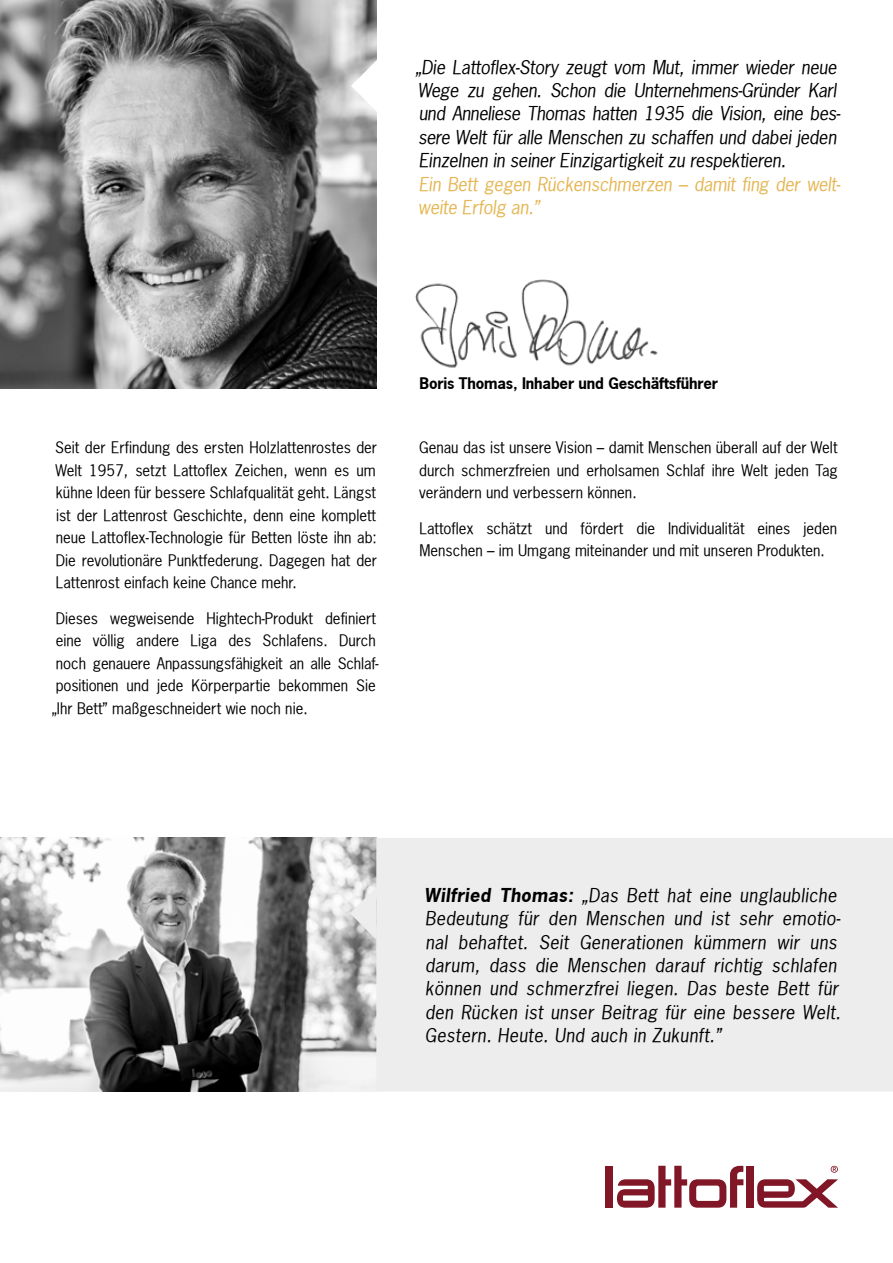
<style>
.page{position:relative;width:893px;height:1263px;background:#fff}
.page>*{position:absolute;margin:0;border:0;box-sizing:border-box;transform-origin:0 0}
.t1{font:italic 18px/23.4px "News Gothic";letter-spacing:.02em;color:#000}
.t2{font:italic 18px/23.4px "News Gothic";letter-spacing:-.01em;color:#000}
.t3{font:italic 18px/23.4px "News Gothic";letter-spacing:-.01em;color:#e5b653}
.t4{font:15px/22.5px "News Gothic";color:#000;text-align:justify}
.t5{font:700 15px "News Gothic";letter-spacing:-.01em;color:#000}
.s1{font-weight:700}
</style>
<div class="page">
<img style="left:415px;top:279px;width:243px;height:89px">
<img style="left:0;top:0;width:376px;height:388px">
<img style="left:0;top:838px;width:376px;height:253px">
<div style="left:376px;top:838px;width:517px;height:253px;background:#ededed"></div>
<svg style="left:351px;top:60px;width:26px;height:52px"></svg>
<svg style="left:350px;top:887px;width:26px;height:53px"></svg>
<div style="left:605px;top:1166px;width:7px;height:42px;background:#801626"></div>
<svg style="left:831px;top:1166px;width:7px;height:7px"></svg>
<div style="left:747px;top:1166px;width:7px;height:42px;background:#801626"></div>
<svg style="left:757px;top:1179px;width:81px;height:29px"></svg>
<svg style="left:617px;top:1166px;width:126px;height:42px"></svg>
<p class="t2" style="left:415px;top:55px;width:427px">„Die Lattoflex-Story zeugt vom Mut, immer wieder neue Wege zu gehen. Schon die Unternehmens-Gründer Karl und Anneliese Thomas hatten 1935 die Vision, eine bes&shy;sere Welt für alle Menschen zu schaffen und dabei jeden Einzelnen in seiner Einzigartigkeit zu respektieren.</p>
<p class="t3" style="left:418px;top:172px;width:424px">Ein Bett gegen Rückenschmerzen – damit fing der welt&shy;weite Erfolg an.”</p>
<p class="t4" style="left:55px;top:436px;width:323px">Seit der Erfindung des ersten Holzlattenrostes der Welt 1957, setzt Lattoflex Zeichen, wenn es um kühne Ideen für bessere Schlafqualität geht. Längst ist der Lattenrost Geschichte, denn eine komplett neue Lattoflex-Technologie für Betten löste ihn ab:<br>Die revolutionäre Punktfederung. Dagegen hat der Lattenrost einfach keine Chance mehr.</p>
<p class="t4" style="left:52px;top:606px;width:328px;text-align:left">Dieses wegweisende Hightech-Produkt definiert eine völlig andere Liga des Schlafens. Durch noch genauere Anpassungsfähigkeit an alle Schlaf&shy;positionen und jede Körperpartie bekommen Sie „Ihr Bett” maßgeschneidert wie noch nie.</p>
<p class="t5" style="left:420px;top:373px;width:300px">Boris Thomas, Inhaber und Geschäftsführer</p>
<p class="t4" style="left:419px;top:436px;width:420px">Genau das ist unsere Vision – damit Menschen überall auf der Welt durch schmerzfreien und erholsamen Schlaf ihre Welt jeden Tag verändern und verbessern können.</p>
<p class="t4" style="left:419px;top:516px;width:419px">Lattoflex schätzt und fördert die Individualität eines jeden<br>Menschen – im Umgang miteinander und mit unseren Produkten.</p>
<p class="t1" style="left:424px;top:883px;width:418px"><span class="s1">Wilfried Thomas:</span> „Das Bett hat eine unglaubliche Bedeutung für den Menschen und ist sehr emotio&shy;nal behaftet. Seit Generationen kümmern wir uns darum, dass die Menschen darauf richtig schlafen können und schmerzfrei liegen. Das beste Bett für den Rücken ist unser Beitrag für eine bessere Welt.<br>Gestern. Heute. Und auch in Zukunft.”</p>
</div>
